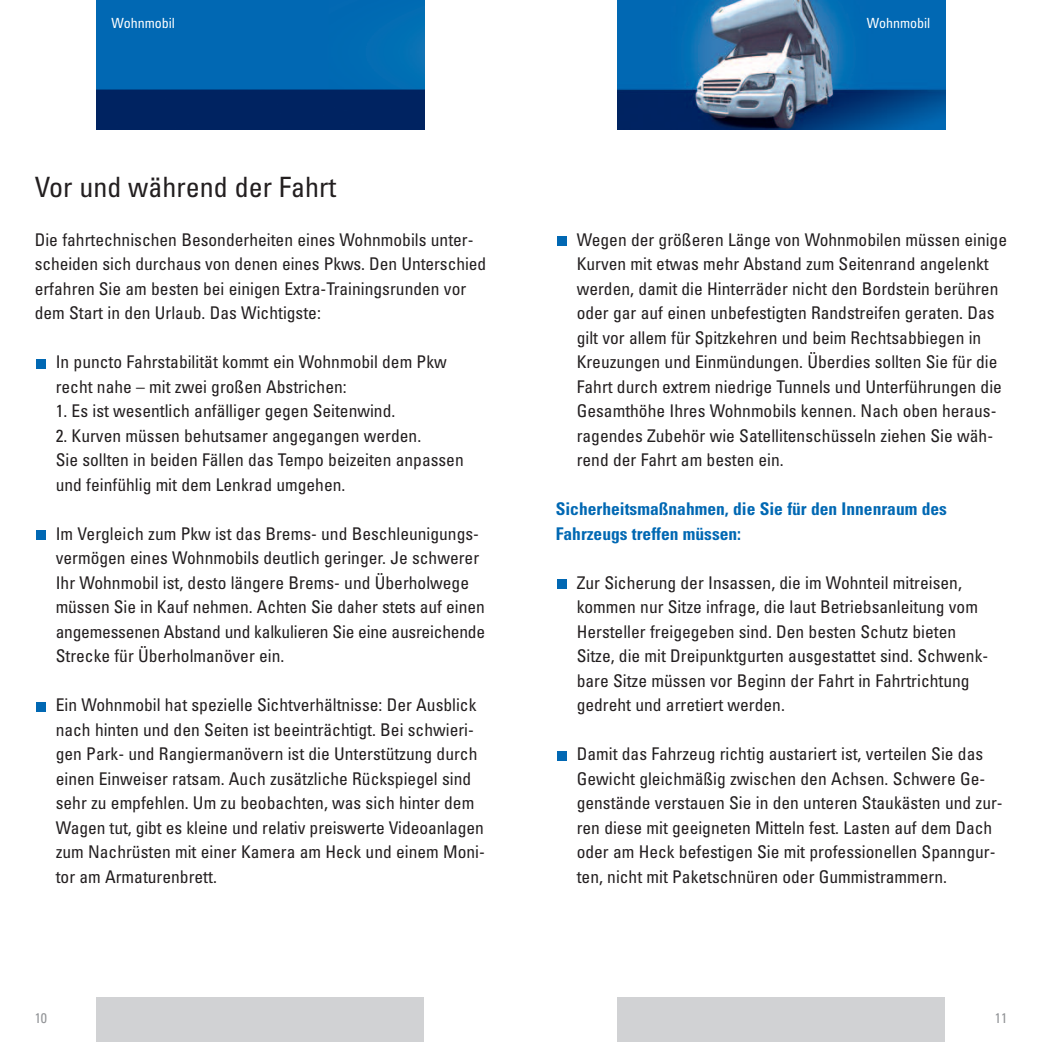
<style>
.page{position:relative;width:1042px;height:1042px;background:#fff}
.page>*{position:absolute;margin:0;border:0;box-sizing:border-box;transform-origin:0 0}
.t1{font:condensed 28px "Univers";color:#231f20}
.t2{font:condensed 17.5px/24.5px "Univers";color:#231f20}
.t3{font:700 condensed 17.5px/24.5px "Univers";color:#0168b3}
.t4{font:condensed 14px "Univers";color:#fff}
.t5{font:condensed 14px "Univers";color:#939598}
</style>
<div class="page">
<img style="left:618px;top:0;width:327px;height:129px">
<img style="left:97px;top:0;width:327px;height:129px">
<div style="left:557px;top:237px;width:9px;height:9px;background:#0168b3"></div>
<div style="left:557px;top:580px;width:9px;height:9px;background:#0168b3"></div>
<div style="left:557px;top:751px;width:9px;height:9px;background:#0168b3"></div>
<div style="left:36px;top:702px;width:10px;height:9px;background:#0168b3"></div>
<div style="left:36px;top:531px;width:10px;height:9px;background:#0168b3"></div>
<div style="left:36px;top:359px;width:10px;height:9px;background:#0168b3"></div>
<div style="left:97px;top:997px;width:327px;height:45px;background:#d1d2d4"></div>
<div style="left:618px;top:997px;width:327px;height:45px;background:#d1d2d4"></div>
<p class="t4" style="left:112px;top:18px;width:65px">Wohnmobil</p>
<p class="t4" style="left:867px;top:18px;width:65px">Wohnmobil</p>
<h1 class="t1" style="left:35px;top:176px;width:303px">Vor und während der Fahrt</h1>
<p class="t2" style="left:35px;top:229px;width:453px">Die fahrtechnischen Besonderheiten eines Wohnmobils unter&shy;scheiden sich durchaus von denen eines Pkws. Den Unterschied erfahren Sie am besten bei einigen Extra-Trainingsrunden vor dem Start in den Urlaub. Das Wichtigste:</p>
<p class="t2" style="left:56px;top:351px;width:392px">In puncto Fahrstabilität kommt ein Wohnmobil dem Pkw recht nahe – mit zwei großen Abstrichen:</p>
<p class="t2" style="left:56px;top:400px;width:341px">1. Es ist wesentlich anfälliger gegen Seitenwind.</p>
<p class="t2" style="left:56px;top:425px;width:409px">2. Kurven müssen behutsamer angegangen werden.<br>Sie sollten in beiden Fällen das Tempo beizeiten anpassen und feinfühlig mit dem Lenkrad umgehen.</p>
<p class="t2" style="left:56px;top:523px;width:431px">Im Vergleich zum Pkw ist das Brems- und Beschleunigungs&shy;vermögen eines Wohnmobils deutlich geringer. Je schwerer Ihr Wohnmobil ist, desto längere Brems- und Überholwege müssen Sie in Kauf nehmen. Achten Sie daher stets auf einen angemessenen Abstand und kalkulieren Sie eine ausreichende Strecke für Überholmanöver ein.</p>
<p class="t2" style="left:56px;top:694px;width:431px">Ein Wohnmobil hat spezielle Sichtverhältnisse: Der Ausblick nach hinten und den Seiten ist beeinträchtigt. Bei schwieri&shy;gen Park- und Rangiermanövern ist die Unterstützung durch einen Einweiser ratsam. Auch zusätzliche Rückspiegel sind sehr zu empfehlen. Um zu beobachten, was sich hinter dem Wagen tut, gibt es kleine und relativ preiswerte Videoanlagen zum Nachrüsten mit einer Kamera am Heck und einem Moni&shy;tor am Armaturenbrett.</p>
<p class="t2" style="left:577px;top:229px;width:432px">Wegen der größeren Länge von Wohnmobilen müssen einige Kurven mit etwas mehr Abstand zum Seitenrand angelenkt werden, damit die Hinterräder nicht den Bordstein berühren oder gar auf einen unbefestigten Randstreifen geraten. Das gilt vor allem für Spitzkehren und beim Rechtsabbiegen in Kreuzungen und Einmündungen. Überdies sollten Sie für die Fahrt durch extrem niedrige Tunnels und Unterführungen die Gesamthöhe Ihres Wohnmobils kennen. Nach oben heraus&shy;ragendes Zubehör wie Satellitenschüsseln ziehen Sie wäh&shy;rend der Fahrt am besten ein.</p>
<p class="t3" style="left:556px;top:498px;width:393px">Sicherheitsmaßnahmen, die Sie für den Innenraum des<br>Fahrzeugs treffen müssen:</p>
<p class="t2" style="left:577px;top:572px;width:413px">Zur Sicherung der Insassen, die im Wohnteil mitreisen, kommen nur Sitze infrage, die laut Betriebsanleitung vom Hersteller freigegeben sind. Den besten Schutz bieten Sitze, die mit Dreipunktgurten ausgestattet sind. Schwenk&shy;bare Sitze müssen vor Beginn der Fahrt in Fahrtrichtung gedreht und arretiert werden.</p>
<p class="t2" style="left:577px;top:743px;width:427px">Damit das Fahrzeug richtig austariert ist, verteilen Sie das Gewicht gleichmäßig zwischen den Achsen. Schwere Ge&shy;genstände verstauen Sie in den unteren Staukästen und zur&shy;ren diese mit geeigneten Mitteln fest. Lasten auf dem Dach oder am Heck befestigen Sie mit professionellen Spanngur&shy;ten, nicht mit Paketschnüren oder Gummistrammern.</p>
<p class="t5" style="left:35px;top:1012px;width:14px">10</p>
<p class="t5" style="left:995px;top:1012px;width:14px">11</p>
</div>
